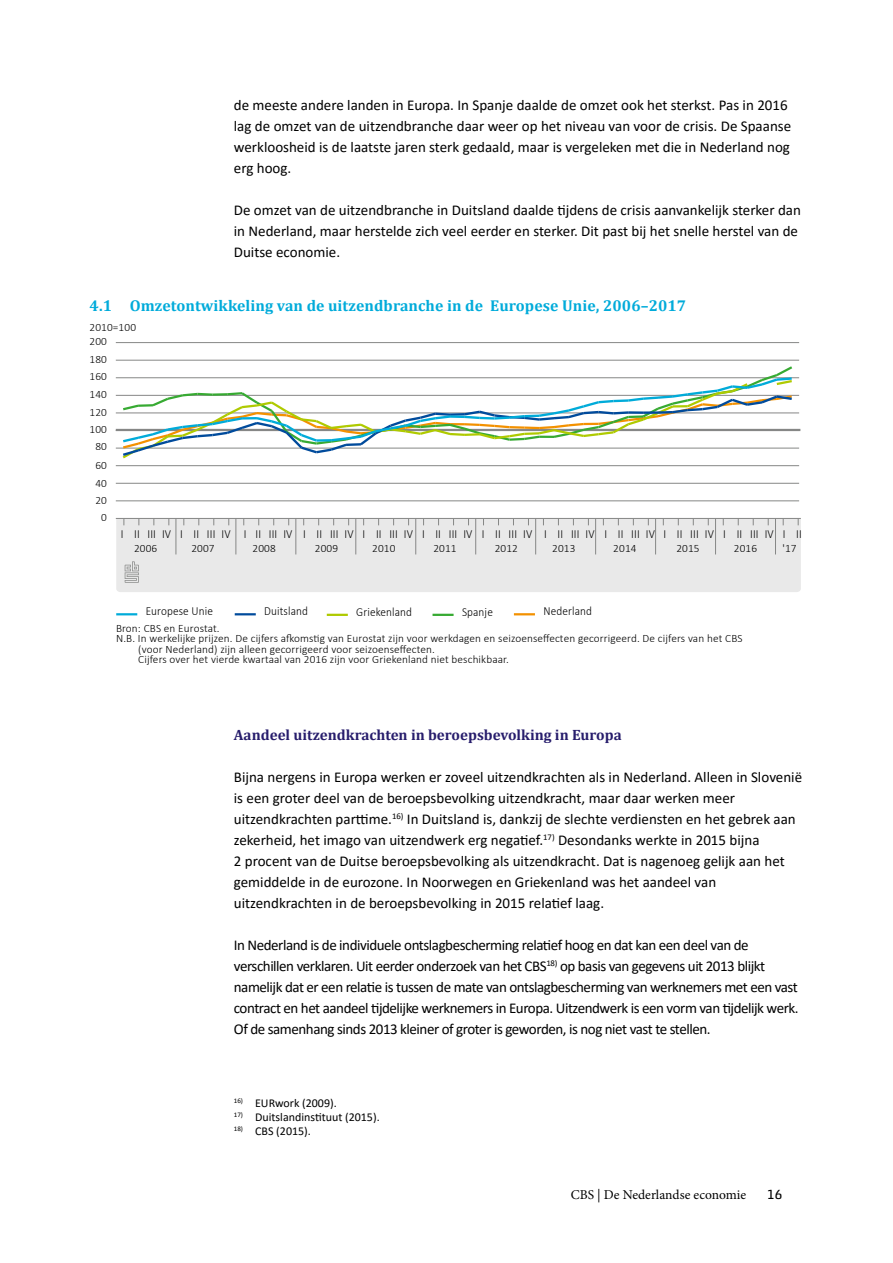
<style>
.page{position:relative;width:893px;height:1263px;background:#fff}
.page>*{position:absolute;margin:0;border:0;box-sizing:border-box;transform-origin:0 0}
.t1{font:700 15.75px "Cambria";letter-spacing:.005em;color:#00abda}
.t2{font:15px/21px "Calibri";color:#000}
.t3{font:15px/21px "Calibri";letter-spacing:-.03em;color:#000}
.t4{font:700 15px "Cambria";color:#271d6c}
.t5{font:13.5px "Minion Pro";color:#000}
.t6{font:13.5px "Akko Pro";color:#000}
.t7{font:300 12.3px "Calibri";letter-spacing:.01em;color:#000;scale:.91 1}
.t8{font:12px "Calibri";color:#000}
.t9{font:300 11.25px "Calibri";letter-spacing:.01em;color:#000}
</style>
<div class="page">
<div style="left:116px;top:519px;width:685px;height:73px;background:#e9e9e9"></div>
<svg style="left:125px;top:561px;width:14px;height:22px"></svg>
<hr style="left:116px;top:429px;width:684px;height:2px;background:#868786">
<hr style="left:235px;top:613px;width:21px;height:2px;background:#004b9c">
<hr style="left:116px;top:613px;width:21px;height:2px;background:#00abd9">
<hr style="left:432px;top:614px;width:22px;height:2px;background:#37aa32">
<hr style="left:514px;top:613px;width:21px;height:2px;background:#f39100">
<hr style="left:327px;top:614px;width:21px;height:2px;background:#afca00">
<hr style="left:116px;top:518px;width:685px;height:1px;background:#868786">
<hr style="left:116px;top:501px;width:683px;height:1px;background:#868786">
<hr style="left:116px;top:483px;width:683px;height:1px;background:#868786">
<hr style="left:116px;top:465px;width:683px;height:1px;background:#868786">
<hr style="left:116px;top:448px;width:683px;height:1px;background:#868786">
<hr style="left:116px;top:413px;width:683px;height:1px;background:#868786">
<hr style="left:116px;top:395px;width:683px;height:1px;background:#868786">
<hr style="left:116px;top:377px;width:683px;height:1px;background:#868786">
<hr style="left:116px;top:360px;width:683px;height:1px;background:#868786">
<hr style="left:116px;top:342px;width:683px;height:1px;background:#868786">
<svg style="left:120px;top:366px;width:675px;height:93px"></svg>
<hr style="left:175px;top:519px;width:1px;height:35px;background:#868786">
<hr style="left:235px;top:519px;width:1px;height:35px;background:#868786">
<hr style="left:295px;top:519px;width:1px;height:35px;background:#868786">
<hr style="left:355px;top:519px;width:1px;height:35px;background:#868786">
<hr style="left:415px;top:519px;width:1px;height:35px;background:#868786">
<hr style="left:475px;top:519px;width:1px;height:35px;background:#868786">
<hr style="left:535px;top:519px;width:1px;height:35px;background:#868786">
<hr style="left:595px;top:519px;width:1px;height:35px;background:#868786">
<hr style="left:655px;top:519px;width:1px;height:35px;background:#868786">
<hr style="left:715px;top:519px;width:1px;height:35px;background:#868786">
<hr style="left:775px;top:519px;width:1px;height:35px;background:#868786">
<p class="t2" style="left:234px;top:94px;width:559px">de meeste andere landen in Europa. In Spanje daalde de omzet ook het sterkst. Pas in 2016 lag de omzet van de uitzendbranche daar weer op het niveau van voor de crisis. De Spaanse werkloosheid is de laatste jaren sterk gedaald, maar is vergeleken met die in Nederland nog erg hoog.</p>
<p class="t2" style="left:234px;top:199px;width:569px">De omzet van de uitzendbranche in Duitsland daalde tijdens de crisis aanvankelijk sterker dan in Nederland, maar herstelde zich veel eerder en sterker. Dit past bij het snelle herstel van de<br>Duitse economie.</p>
<p class="t1" style="left:90px;top:296px;width:598px">4.1 Omzetontwikkeling van de uitzendbranche in de Europese Unie, 2006–2017</p>
<p class="t9" style="left:90px;top:320px;width:48px">2010=100</p>
<p class="t9" style="left:90px;top:334px;width:19px">200</p>
<p class="t9" style="left:90px;top:352px;width:19px">180</p>
<p class="t9" style="left:90px;top:370px;width:19px">160</p>
<p class="t9" style="left:90px;top:387px;width:19px">140</p>
<p class="t9" style="left:90px;top:405px;width:19px">120</p>
<p class="t9" style="left:90px;top:423px;width:19px">100</p>
<p class="t9" style="left:95px;top:440px;width:13px">80</p>
<p class="t9" style="left:95px;top:458px;width:13px">60</p>
<p class="t9" style="left:95px;top:476px;width:13px">40</p>
<p class="t9" style="left:95px;top:493px;width:13px">20</p>
<p class="t9" style="left:101px;top:510px;width:7px">0</p>
<p class="t7" style="left:121px;top:526px;width:750px">I II III IV I II III IV I II III IV I II III IV I II III IV I II III IV I II III IV I II III IV I II III IV I II III IV I II III IV I II</p>
<p class="t9" style="left:134px;top:541px;width:25px">2006</p>
<p class="t9" style="left:191px;top:541px;width:25px">2007</p>
<p class="t9" style="left:253px;top:541px;width:25px">2008</p>
<p class="t9" style="left:315px;top:541px;width:25px">2009</p>
<p class="t9" style="left:372px;top:541px;width:25px">2010</p>
<p class="t9" style="left:433px;top:541px;width:25px">2011</p>
<p class="t9" style="left:495px;top:541px;width:25px">2012</p>
<p class="t9" style="left:552px;top:541px;width:25px">2013</p>
<p class="t9" style="left:613px;top:541px;width:25px">2014</p>
<p class="t9" style="left:676px;top:541px;width:25px">2015</p>
<p class="t9" style="left:734px;top:541px;width:25px">2016</p>
<p class="t9" style="left:782px;top:541px;width:16px">'17</p>
<p class="t7" style="left:146px;top:604px;width:76px">Europese Unie</p>
<p class="t7" style="left:264px;top:604px;width:50px">Duitsland</p>
<p class="t7" style="left:356px;top:604px;width:63px">Griekenland</p>
<p class="t7" style="left:462px;top:604px;width:35px">Spanje</p>
<p class="t7" style="left:543px;top:604px;width:55px">Nederland</p>
<p class="t9" style="left:116px;top:621px;width:105px">Bron: CBS en Eurostat.</p>
<p class="t9" style="left:116px;top:632px;width:628px">N.B. In werkelijke prijzen. De cijfers afkomstig van Eurostat zijn voor werkdagen en seizoenseffecten gecorrigeerd. De cijfers van het CBS</p>
<p class="t9" style="left:138px;top:642px;width:298px">(voor Nederland) zijn alleen gecorrigeerd voor seizoenseffecten.</p>
<p class="t9" style="left:138px;top:653px;width:372px">Cijfers over het vierde kwartaal van 2016 zijn voor Griekenland niet beschikbaar.</p>
<p class="t4" style="left:234px;top:726px;width:389px">Aandeel uitzendkrachten in beroepsbevolking in Europa</p>
<p class="t2" style="left:234px;top:766px;width:570px">Bijna nergens in Europa werken er zoveel uitzendkrachten als in Nederland. Alleen in Slovenië is een groter deel van de beroepsbevolking uitzendkracht, maar daar werken meer uitzendkrachten parttime.<sup>16)</sup> In Duitsland is, dankzij de slechte verdiensten en het gebrek aan zekerheid, het imago van uitzendwerk erg negatief.<sup>17)</sup> Desondanks werkte in 2015 bijna<br>2 procent van de Duitse beroepsbevolking als uitzendkracht. Dat is nagenoeg gelijk aan het gemiddelde in de eurozone. In Noorwegen en Griekenland was het aandeel van uitzendkrachten in de beroepsbevolking in 2015 relatief laag.</p>
<p class="t3" style="left:234px;top:934px;width:566px">In Nederland is de individuele ontslagbescherming relatief hoog en dat kan een deel van de verschillen verklaren. Uit eerder onderzoek van het CBS<sup>18)</sup> op basis van gegevens uit 2013 blijkt namelijk dat er een relatie is tussen de mate van ontslagbescherming van werknemers met een vast contract en het aandeel tijdelijke werknemers in Europa. Uitzendwerk is een vorm van tijdelijk werk.<br>Of de samenhang sinds 2013 kleiner of groter is geworden, is nog niet vast te stellen.</p>
<p class="t8" style="left:234px;top:1094px;width:104px"><sup>16)</sup> EURwork (2009).</p>
<p class="t8" style="left:234px;top:1109px;width:147px"><sup>17)</sup> Duitslandinstituut (2015).</p>
<p class="t8" style="left:234px;top:1123px;width:79px"><sup>18)</sup> CBS (2015).</p>
<p class="t5" style="left:571px;top:1186px;width:177px">CBS | De Nederlandse economie</p>
<p class="t6" style="left:767px;top:1186px;width:17px">16</p>
</div>
